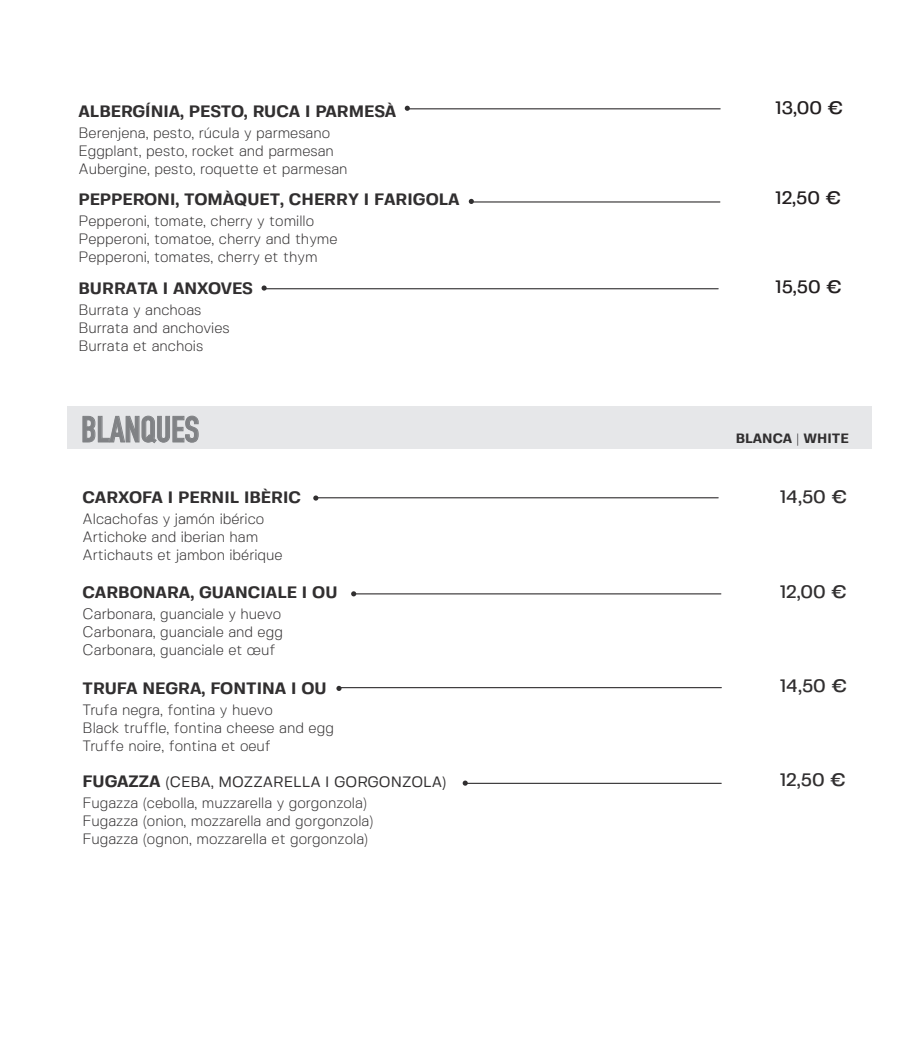
<style>
.page{position:relative;width:910px;height:1063px;background:#fff}
.page>*{position:absolute;margin:0;border:0;box-sizing:border-box;transform-origin:0 0}
.t1{font:36px "DIN Engschrift Std";color:#808285}
.t2{font:500 18px "Fivo Sans";color:#312f30}
.t3{font:500 18px "Fivo Sans";color:#231f20}
.t4{font:700 16.5px "Fivo Sans";color:#312f30}
.t5{font:300 15px/18px "Fivo Sans";color:#312f30}
.t6{font:700 13.5px "Fivo Sans";color:#312f30}
.s1{font-weight:700;font-size:16.5px}
.s2{font-weight:400}
.s3{font-weight:300}
</style>
<div class="page">
<div style="left:67px;top:406px;width:805px;height:43px;background:#e6e7e9"></div>
<svg style="left:405px;top:106px;width:5px;height:5px"></svg>
<svg style="left:469px;top:199px;width:5px;height:5px"></svg>
<svg style="left:262px;top:285px;width:5px;height:6px"></svg>
<hr style="left:407px;top:108px;width:314px;height:1px;background:#312f30">
<hr style="left:473px;top:201px;width:247px;height:2px;background:#312f30">
<hr style="left:266px;top:288px;width:453px;height:1px;background:#312f30">
<svg style="left:313px;top:495px;width:5px;height:6px"></svg>
<svg style="left:351px;top:591px;width:5px;height:5px"></svg>
<svg style="left:463px;top:781px;width:5px;height:5px"></svg>
<svg style="left:336px;top:686px;width:6px;height:5px"></svg>
<hr style="left:315px;top:497px;width:404px;height:1px;background:#312f30">
<hr style="left:354px;top:593px;width:367px;height:1px;background:#312f30">
<hr style="left:339px;top:687px;width:383px;height:1px;background:#312f30">
<hr style="left:466px;top:783px;width:256px;height:1px;background:#312f30">
<svg style="left:83px;top:416px;width:116px;height:27px"></svg>
<p class="t4" style="left:79px;top:101px;width:319px">ALBERGÍNIA, PESTO, RUCA I PARMESÀ</p>
<p class="t5" style="left:79px;top:123px;width:271px">Berenjena, pesto, rúcula y parmesano<br>Eggplant, pesto, rocket and parmesan<br>Aubergine, pesto, roquette et parmesan</p>
<p class="t4" style="left:79px;top:190px;width:383px">PEPPERONI, TOMÀQUET, CHERRY I FARIGOLA</p>
<p class="t5" style="left:79px;top:212px;width:261px">Pepperoni, tomate, cherry y tomillo<br>Pepperoni, tomatoe, cherry and thyme<br>Pepperoni, tomates, cherry et thym</p>
<p class="t4" style="left:79px;top:278px;width:176px">BURRATA I ANXOVES</p>
<p class="t5" style="left:79px;top:301px;width:153px">Burrata y anchoas<br>Burrata and anchovies<br>Burrata et anchois</p>
<h1 class="t1" style="left:81px;top:408px;width:119px">BLANQUES</h1>
<p class="t4" style="left:83px;top:487px;width:220px">CARXOFA I PERNIL IBÈRIC</p>
<p class="t5" style="left:83px;top:510px;width:201px">Alcachofas y jamón ibérico<br>Artichoke and iberian ham<br>Artichauts et jambon ibérique</p>
<p class="t4" style="left:83px;top:582px;width:256px">CARBONARA, GUANCIALE I OU</p>
<p class="t5" style="left:83px;top:605px;width:202px;text-align:justify">Carbonara, guanciale y huevo Carbonara, guanciale and egg Carbonara, guanciale et œuf</p>
<p class="t4" style="left:83px;top:678px;width:246px">TRUFA NEGRA, FONTINA I OU</p>
<p class="t5" style="left:83px;top:700px;width:253px">Trufa negra, fontina y huevo<br>Black truffle, fontina cheese and egg<br>Truffe noire, fontina et oeuf</p>
<p class="t5" style="left:83px;top:771px;width:365px;line-height:21px"><span class="s1">FUGAZZA</span> <span class="s2">(CEBA, MOZZARELLA I GORGONZOLA)<br></span>Fugazza (cebolla, muzzarella y gorgonzola)</p>
<p class="t5" style="left:83px;top:812px;width:292px">Fugazza (onion, mozzarella and gorgonzola)<br>Fugazza (ognon, mozzarella et gorgonzola)</p>
<p class="t3" style="left:775px;top:96px;width:69px">13,00 €</p>
<p class="t3" style="left:775px;top:187px;width:68px">12,50 €</p>
<p class="t3" style="left:775px;top:276px;width:68px">15,50 €</p>
<p class="t6" style="left:736px;top:430px;width:114px">BLANCA <span class="s3">|</span> WHITE</p>
<p class="t2" style="left:780px;top:486px;width:69px">14,50 €</p>
<p class="t2" style="left:780px;top:581px;width:69px">12,00 €</p>
<p class="t2" style="left:780px;top:674px;width:69px">14,50 €</p>
<p class="t2" style="left:780px;top:769px;width:68px">12,50 €</p>
</div>
